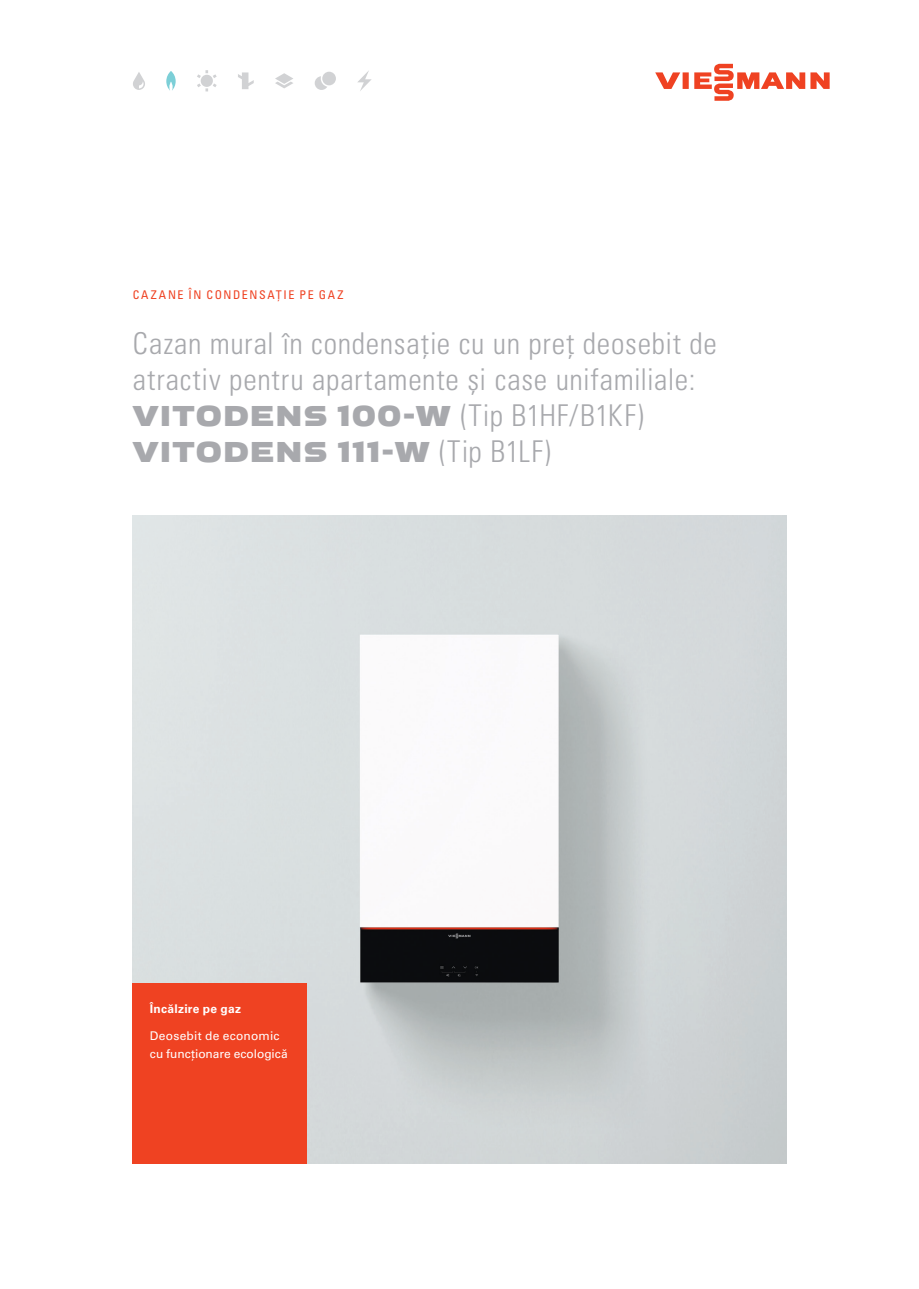
<style>
.page{position:relative;width:919px;height:1289px;background:#fff}
.page>*{position:absolute;margin:0;border:0;box-sizing:border-box;transform-origin:0 0}
.Titel{font:30px/36px "Univers LTCYR 47 Light Cond";letter-spacing:.025em;color:#a8a9ad}
.Titel_Viessmann_Schr{font:30px "Univers LTCYR 47 Light Cond";letter-spacing:.01em;color:#a8a9ad}
.Titel_Viessmann_Schr-2{font:700 30px "Viessmann";letter-spacing:.005em;color:#a8a9ad}
.Infobox_Copy{font:12px/18px "Univers LTCYR 55 Roman";letter-spacing:.01em;color:#fff}
.Topic{font:condensed 12px "Univers LTCYR 57";letter-spacing:.135em;color:#ef4222}
.Infobox_Headline{font:700 12px "Univers LTCYR 65";letter-spacing:.02em;color:#fff}
.s1{font-family:"Viessmann";font-weight:700}
.s2{font-family:"Univers LTCYR 47 Light Cond";font-weight:400}
</style>
<div class="page">
<svg style="left:655px;top:64px;width:174px;height:37px"></svg>
<svg style="left:315px;top:72px;width:21px;height:18px"></svg>
<svg style="left:358px;top:71px;width:13px;height:20px"></svg>
<svg style="left:197px;top:70px;width:20px;height:21px"></svg>
<svg style="left:238px;top:72px;width:16px;height:17px"></svg>
<svg style="left:275px;top:73px;width:18px;height:15px"></svg>
<svg style="left:166px;top:71px;width:10px;height:20px"></svg>
<svg style="left:133px;top:72px;width:12px;height:18px"></svg>
<img style="left:133px;top:515px;width:653px;height:648px">
<div style="left:133px;top:983px;width:174px;height:180px;background:#ef4222"></div>
<p class="Topic" style="left:133px;top:287px;width:212px">CAZANE ÎN CONDENSAȚIE PE GAZ</p>
<p class="Titel" style="left:133px;top:323px;width:585px">Cazan mural în condensație cu un preț deosebit de atractiv pentru apartamente și case unifamiliale:</p>
<p class="Titel_Viessmann_Schr" style="left:133px;top:394px;width:512px"><span class="s1">VITODENS 100-W</span> (Tip B1HF/B1KF)</p>
<p class="Titel_Viessmann_Schr-2" style="left:133px;top:432px;width:420px">VITODENS 111-W <span class="s2">(Tip B1LF)</span></p>
<p class="Infobox_Headline" style="left:150px;top:1000px;width:93px">Încălzire pe gaz</p>
<p class="Infobox_Copy" style="left:150px;top:1026px;width:139px">Deosebit de economic cu funcționare ecologică</p>
</div>
